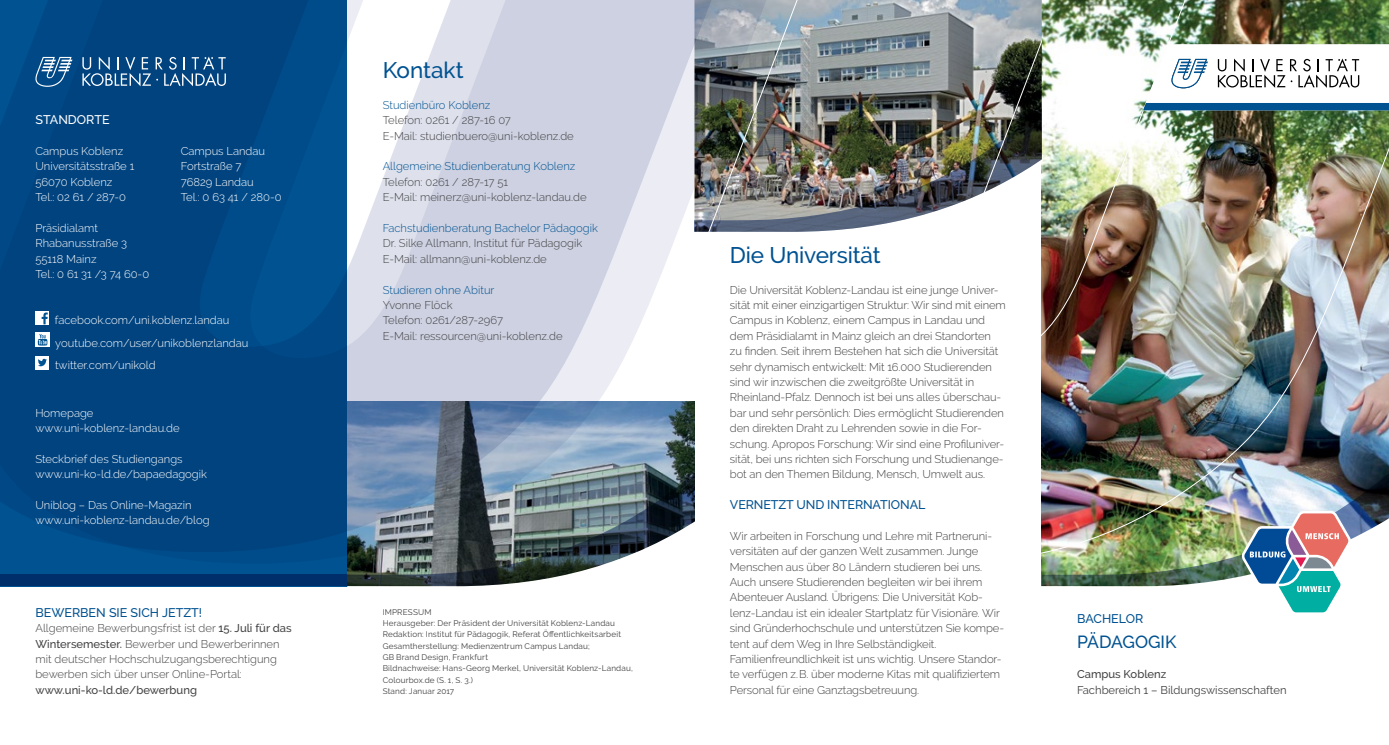
<style>
.page{position:relative;width:1389px;height:745px;background:#fff}
.page>*{position:absolute;margin:0;border:0;box-sizing:border-box;transform-origin:0 0}
.t1{font:500 22.5px "Raleway";letter-spacing:-.01em;color:#005291}
.t2{font:500 17.5px "Raleway";color:#005291}
.t3{font:500 12.5px "Raleway";letter-spacing:-.01em;color:#005291}
.t4{font:500 12.5px "Raleway";color:#fff}
.t5{font:300 11.25px/15.4px "Raleway";letter-spacing:-.01em;color:#414042}
.t6{font:300 11.25px/15.4px "Raleway";color:#fff}
.t7{font:300 11.25px "Raleway";color:#005291}
.t8{font:500 11.25px "Raleway";color:#414042}
.t9{font:11.25px "Raleway";color:#414042}
.t10{font:8.12px/11.2px "Raleway";letter-spacing:.02em;color:#414042}
.s1{font-weight:500}
</style>
<div class="page">
<svg style="left:347px;top:563px;width:261px;height:24px"></svg>
<div style="left:0;top:574px;width:347px;height:11px;background:#002e6a"></div>
<img style="left:1042px;top:0;width:347px;height:507px">
<img style="left:1041px;top:507px;width:348px;height:80px">
<img style="left:816px;top:0;width:226px;height:232px">
<img style="left:0;top:0;width:816px;height:563px">
<svg style="left:0;top:0;width:765px;height:551px;background:#698cad"></svg>
<div style="left:35px;top:310px;width:14px;height:14px;background:#fff"></div>
<svg style="left:42px;top:312px;width:6px;height:12px"></svg>
<svg style="left:35px;top:332px;width:15px;height:15px"></svg>
<svg style="left:38px;top:334px;width:9px;height:11px"></svg>
<div style="left:35px;top:355px;width:14px;height:14px;background:#fff"></div>
<svg style="left:38px;top:358px;width:9px;height:8px"></svg>
<svg style="left:35px;top:57px;width:37px;height:30px"></svg>
<svg style="left:82px;top:57px;width:144px;height:29px;background:#356a99"></svg>
<img style="left:1241px;top:510px;width:111px;height:103px">
<svg style="left:1143px;top:44px;width:246px;height:66px"></svg>
<p class="t4" style="left:35px;top:112px;width:76px">Standorte</p>
<p class="t6" style="left:35px;top:143px;width:100px">Campus Koblenz<br>Universitätsstraße 1<br>56070 Koblenz<br>Tel.: 02 61 / 287-0</p>
<p class="t6" style="left:35px;top:220px;width:115px">Präsidialamt<br>Rhabanusstraße 3<br>55118 Mainz<br>Tel.: 0 61 31 /3 74 60-0</p>
<p class="t6" style="left:181px;top:143px;width:102px">Campus Landau<br>Fortstraße 7<br>76829 Landau<br>Tel.: 0 63 41 / 280-0</p>
<p class="t6" style="left:55px;top:309px;width:195px;line-height:22.5px">facebook.com/uni.koblenz.landau youtube.com/user/unikoblenzlandau twitter.com/unikold</p>
<p class="t6" style="left:35px;top:405px;width:146px">Homepage www.uni-koblenz-landau.de</p>
<p class="t6" style="left:35px;top:451px;width:173px">Steckbrief des Studiengangs www.uni-ko-ld.de/bapaedagogik</p>
<p class="t6" style="left:35px;top:497px;width:176px">Uniblog – Das Online-Magazin www.uni-koblenz-landau.de/blog</p>
<p class="t3" style="left:35px;top:604px;width:54px">BewErbEN</p>
<p class="t3" style="left:109px;top:604px;width:95px">SIE SICH jetzt!</p>
<p class="t5" style="left:35px;top:620px;width:258px">Allgemeine Bewerbungsfrist ist der <span class="s1">15. Juli für das Wintersemester.</span> Bewerber und Bewerberinnen mit deutscher Hochschulzugangsberechtigung bewerben sich über unser Online-Portal:</p>
<p class="t8" style="left:35px;top:683px;width:163px">www.uni-ko-ld.de/bewerbung</p>
<h1 class="t1" style="left:383px;top:57px;width:82px">Kontakt</h1>
<p class="t7" style="left:383px;top:98px;width:109px">Studienbüro Koblenz</p>
<p class="t5" style="left:383px;top:112px;width:193px">Telefon: 0261 / 287-16 07<br>E-Mail: studienbuero@uni-koblenz.de</p>
<p class="t7" style="left:383px;top:160px;width:194px">Allgemeine Studienberatung Koblenz</p>
<p class="t5" style="left:383px;top:174px;width:206px">Telefon: 0261 / 287-17 51<br>E-Mail: meinerz@uni-koblenz-landau.de</p>
<p class="t7" style="left:383px;top:221px;width:217px">Fachstudienberatung Bachelor Pädagogik</p>
<p class="t5" style="left:383px;top:235px;width:201px">Dr. Silke Allmann, Institut für Pädagogik<br>E-Mail: allmann@uni-koblenz.de</p>
<p class="t7" style="left:383px;top:283px;width:113px">Studieren ohne Abitur</p>
<p class="t5" style="left:383px;top:297px;width:181px">Yvonne Flöck<br>Telefon: 0261/287-2967<br>E-Mail: ressourcen@uni-koblenz.de</p>
<p class="t10" style="left:383px;top:606px;width:252px">Impressum<br>Herausgeber: Der Präsident der Universität Koblenz-Landau Redaktion: Institut für Pädagogik, Referat Öffentlichkeitsarbeit Gesamtherstellung: Medienzentrum Campus Landau;<br>GB Brand Design, Frankfurt<br>Bildnachweise: Hans-Georg Merkel, Universität Koblenz-Landau, Colourbox.de (S. 1, S. 3.)<br>Stand: Januar 2017</p>
<h1 class="t1" style="left:730px;top:242px;width:152px">Die Universität</h1>
<p class="t5" style="left:730px;top:282px;width:277px">Die Universität Koblenz-Landau ist eine junge Univer&shy;sität mit einer einzigartigen Struktur: Wir sind mit einem Campus in Koblenz, einem Campus in Landau und dem Präsidialamt in Mainz gleich an drei Standorten<br>zu finden. Seit ihrem Bestehen hat sich die Universität sehr dynamisch entwickelt: Mit 16.000 Studierenden sind wir inzwischen die zweitgrößte Universität in Rheinland-Pfalz. Dennoch ist bei uns alles überschau&shy;bar und sehr persönlich: Dies ermöglicht Studierenden den direkten Draht zu Lehrenden sowie in die For&shy;schung. Apropos Forschung: Wir sind eine Profiluniver&shy;sität, bei uns richten sich Forschung und Studienange&shy;bot an den Themen Bildung, Mensch, Umwelt aus.</p>
<p class="t3" style="left:730px;top:497px;width:197px">Vernetzt und International</p>
<p class="t5" style="left:730px;top:528px;width:276px">Wir arbeiten in Forschung und Lehre mit Partneruni&shy;versitäten auf der ganzen Welt zusammen. Junge Menschen aus über 80 Ländern studieren bei uns.<br>Auch unsere Studierenden begleiten wir bei ihrem Abenteuer Ausland. Übrigens: Die Universität Kob&shy;lenz-Landau ist ein idealer Startplatz für Visionäre. Wir sind Gründerhochschule und unterstützen Sie kompe&shy;tent auf dem Weg in Ihre Selbständigkeit.<br>Familienfreundlichkeit ist uns wichtig. Unsere Standor&shy;te verfügen z.B. über moderne Kitas mit qualifiziertem Personal für eine Ganztagsbetreuung.</p>
<p class="t3" style="left:1077px;top:610px;width:68px">Bach elor</p>
<h2 class="t2" style="left:1077px;top:631px;width:92px">Pädagogik</h2>
<p class="t8" style="left:1077px;top:667px;width:91px">Campus Koblenz</p>
<p class="t9" style="left:1077px;top:682px;width:211px">Fachbereich 1 – Bildungswissenschaften</p>
</div>
